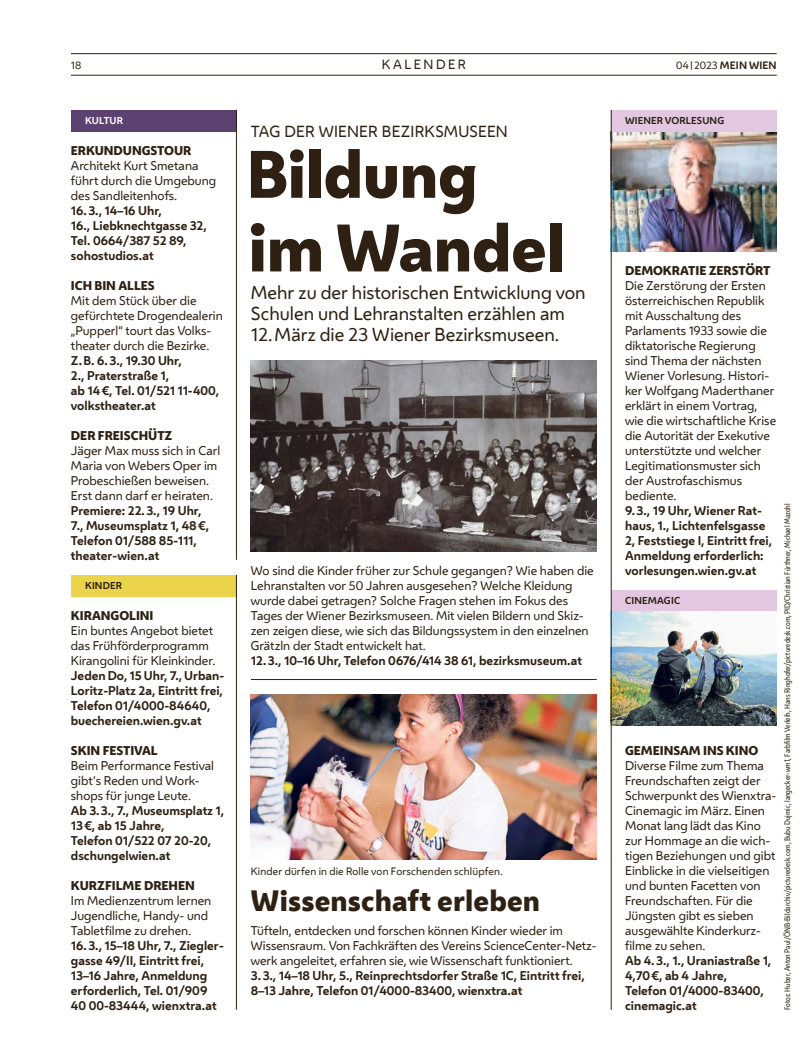
<style>
.page{position:relative;width:798px;height:1063px;background:#fff}
.page>*{position:absolute;margin:0;border:0;box-sizing:border-box;transform-origin:0 0}
.HL_Header_45pt{font:800 62.5px "Wiener Melange";letter-spacing:-.01em;color:#2e2113}
.HL_Header_18pt{font:800 27.5px "Wiener Melange";letter-spacing:.005em;color:#2e2113}
.HL_VS_14pt{font:17.5px/21px "Wiener Melange";color:#2e2113}
.HL_Vorzeile_12pt{font:15px "Wiener Melange";letter-spacing:.01em;color:#2e2113}
.t1{font:12.5px "Wiener Melange";color:#2e2113}
.FT_FT{font:11.88px/15px "Wiener Melange";color:#2e2113}
.FT_FT-2{font:700 11.88px/15px "Wiener Melange";color:#2e2113}
.HL_Header_18pt-2{font:11.88px/15px "Wiener Melange";letter-spacing:-.005em;color:#2e2113}
.Spalte_Infobox_Spalte_Header{font:800 11.88px "Wiener Melange";letter-spacing:-.005em;color:#2e2113}
.HL_Header_18pt-3{font:700 11.88px/15px "Wiener Melange";color:#2e2113}
.FT_Bildunterschrift{font:10px "Wiener Melange";letter-spacing:.015em;color:#2e2113}
.t2{font:700 10px "Wiener Melange";letter-spacing:.01em;color:#2e2113}
.Spalte_Infobox_Spalte_Markerl{font:700 9.38px "Wiener Melange";letter-spacing:.015em;color:#2e2113}
.Spalte_Infobox_Spalte_Markerl-2{font:700 9.38px "Wiener Melange";letter-spacing:.01em;color:#fff}
.t3{font:7.5px "Wiener Melange Cd";color:#2e2113}
.s1{font-weight:400}
.s2{font-weight:400;font-size:7.5px}
</style>
<div class="page">
<hr style="left:71px;top:75px;width:705px;height:1px;background:#2e2113">
<hr style="left:71px;top:53px;width:705px;height:1px;background:#2e2113">
<img style="left:611px;top:132px;width:165px;height:120px">
<div style="left:71px;top:110px;width:166px;height:22px;background:#5d4271"></div>
<img style="left:251px;top:695px;width:345px;height:165px">
<hr style="left:251px;top:679px;width:345px;height:1px;background:#2e2113">
<div style="left:610px;top:110px;width:166px;height:22px;background:#e2c7e1"></div>
<div style="left:610px;top:590px;width:166px;height:22px;background:#e2c7e1"></div>
<div style="left:71px;top:575px;width:166px;height:22px;background:#ebd34b"></div>
<hr style="left:236px;top:110px;width:1px;height:450px;background:#2e2113">
<hr style="left:236px;top:575px;width:1px;height:435px;background:#2e2113">
<img style="left:611px;top:611px;width:165px;height:114px">
<img style="left:251px;top:360px;width:345px;height:191px">
<hr style="left:610px;top:110px;width:1px;height:900px;background:#2e2113">
<p class="FT_Bildunterschrift" style="left:71px;top:58px;width:12px">18</p>
<p class="t1" style="left:381px;top:55px;width:23px">Kalender</p>
<p class="t2" style="left:676px;top:57px;width:102px"><span class="s1">04</span><span class="s2">|</span><span class="s1">2023</span> MEIN WIEN</p>
<p class="Spalte_Infobox_Spalte_Markerl-2" style="left:85px;top:113px;width:39px">KULTUR</p>
<h1 class="Spalte_Infobox_Spalte_Header" style="left:71px;top:142px;width:122px">ERKUNDUNGSTOUR</h1>
<p class="FT_FT" style="left:71px;top:157px;width:147px">Architekt Kurt Smetana führt durch die Umgebung des Sandleitenhofs.</p>
<p class="FT_FT-2" style="left:71px;top:202px;width:93px">16.3., 14–16 Uhr,</p>
<p class="FT_FT-2" style="left:71px;top:217px;width:137px">16., Liebknechtgasse 32,<br>Tel. 0664/387 52 89,</p>
<p class="FT_FT-2" style="left:71px;top:247px;width:84px">sohostudios.at</p>
<h1 class="Spalte_Infobox_Spalte_Header" style="left:71px;top:277px;width:85px">ICH BIN ALLES</h1>
<p class="FT_FT" style="left:71px;top:292px;width:153px">Mit dem Stück über die gefürchtete Drogendealerin „Pupperl“ tourt das Volks&shy;theater durch die Bezirke.</p>
<p class="FT_FT-2" style="left:71px;top:352px;width:112px">Z.B. 6.3., 19.30 Uhr,</p>
<p class="FT_FT-2" style="left:71px;top:367px;width:100px">2., Praterstraße 1,</p>
<p class="FT_FT-2" style="left:71px;top:382px;width:150px">ab 14€, Tel. 01/521 11-400, volkstheater.at</p>
<h1 class="Spalte_Infobox_Spalte_Header" style="left:71px;top:427px;width:103px">DER FREISCHÜTZ</h1>
<p class="FT_FT" style="left:71px;top:442px;width:151px">Jäger Max muss sich in Carl<br>Maria von Webers Oper im<br>Probeschießen beweisen.<br>Erst dann darf er heiraten.</p>
<p class="FT_FT-2" style="left:71px;top:502px;width:132px">Premiere: 22.3., 19 Uhr,</p>
<p class="FT_FT-2" style="left:71px;top:517px;width:140px">7., Museumsplatz 1, 48€,</p>
<p class="FT_FT-2" style="left:71px;top:532px;width:127px">Telefon 01/588 85-111, theater-wien.at</p>
<p class="Spalte_Infobox_Spalte_Markerl" style="left:85px;top:578px;width:38px">KINDER</p>
<h1 class="Spalte_Infobox_Spalte_Header" style="left:71px;top:607px;width:84px">KIRANGOLINI</h1>
<p class="FT_FT" style="left:71px;top:622px;width:146px">Ein buntes Angebot bietet das Frühförderprogramm<br>Kirangolini für Kleinkinder.</p>
<p class="FT_FT-2" style="left:71px;top:667px;width:155px">Jeden Do, 15 Uhr, 7., Urban-</p>
<p class="FT_FT-2" style="left:71px;top:682px;width:153px">Loritz-Platz 2a, Eintritt frei,<br>Telefon 01/4000-84640, buechereien.wien.gv.at</p>
<h1 class="Spalte_Infobox_Spalte_Header" style="left:71px;top:742px;width:88px">SKIN FESTIVAL</h1>
<p class="FT_FT" style="left:71px;top:757px;width:144px">Beim Performance Festival gibt’s Reden und Work&shy;shops für junge Leute.</p>
<p class="FT_FT-2" style="left:71px;top:802px;width:155px">Ab 3.3., 7., Museumsplatz 1,<br>13€, ab 15 Jahre,</p>
<p class="FT_FT-2" style="left:71px;top:832px;width:142px">Telefon 01/522 07 20-20,</p>
<p class="FT_FT-2" style="left:71px;top:847px;width:101px">dschungelwien.at</p>
<h1 class="Spalte_Infobox_Spalte_Header" style="left:71px;top:877px;width:125px">KURZFILME DREHEN</h1>
<p class="FT_FT" style="left:71px;top:892px;width:142px">Im Medienzentrum lernen<br>Jugendliche, Handy- und<br>Tabletfilme zu drehen.</p>
<p class="FT_FT-2" style="left:71px;top:937px;width:154px">16.3., 15–18 Uhr, 7., Ziegler&shy;gasse 49/II, Eintritt frei,<br>13–16 Jahre, Anmeldung erforderlich, Tel. 01/909<br>40 00-83444, wienxtra.at</p>
<p class="HL_Vorzeile_12pt" style="left:251px;top:119px;width:258px">TAG DER WIENER BEZIRKSMUSEEN</p>
<h1 class="HL_Header_45pt" style="left:246px;top:131px;width:233px">Bildung</h1>
<h1 class="HL_Header_45pt" style="left:248px;top:205px;width:318px">im Wandel</h1>
<p class="HL_VS_14pt" style="left:251px;top:282px;width:336px">Mehr zu der historischen Entwicklung von<br>Schulen und Lehranstalten erzählen am<br>12.März die 23 Wiener Bezirksmuseen.</p>
<p class="FT_FT" style="left:251px;top:562px;width:344px">Wo sind die Kinder früher zur Schule gegangen? Wie haben die Lehranstalten vor 50 Jahren ausgesehen? Welche Kleidung wurde dabei getragen? Solche Fragen stehen im Fokus des Tages der Wiener Bezirksmuseen. Mit vielen Bildern und Skiz&shy;zen zeigen diese, wie sich das Bildungssystem in den einzelnen Grätzln der Stadt entwickelt hat.</p>
<p class="FT_FT-2" style="left:251px;top:652px;width:333px">12.3., 10–16 Uhr, Telefon 0676/414 38 61, bezirksmuseum.at</p>
<p class="FT_Bildunterschrift" style="left:251px;top:864px;width:253px">Kinder dürfen in die Rolle von Forschenden schlüpfen.</p>
<h1 class="HL_Header_18pt" style="left:251px;top:882px;width:290px">Wissenschaft erleben</h1>
<h1 class="HL_Header_18pt-2" style="left:251px;top:922px;width:347px">Tüfteln, entdecken und forschen können Kinder wieder im<br>Wissensraum. Von Fachkräften des Vereins ScienceCenter-Netz&shy;werk angeleitet, erfahren sie, wie Wissenschaft funktioniert.</h1>
<h1 class="HL_Header_18pt-3" style="left:251px;top:967px;width:335px">3.3., 14–18 Uhr, 5., Reinprechtsdorfer Straße 1C, Eintritt frei,<br>8–13 Jahre, Telefon 01/4000-83400, wienxtra.at</h1>
<p class="Spalte_Infobox_Spalte_Markerl" style="left:625px;top:113px;width:101px">WIENER VORLESUNG</p>
<h1 class="Spalte_Infobox_Spalte_Header" style="left:625px;top:262px;width:147px">DEMOKRATIE ZERSTÖRT</h1>
<p class="FT_FT" style="left:625px;top:277px;width:153px">Die Zerstörung der Ersten österreichischen Republik mit Ausschaltung des<br>Parlaments 1933 sowie die diktatorische Regierung sind Thema der nächsten<br>Wiener Vorlesung. Histori&shy;ker Wolfgang Maderthaner erklärt in einem Vortrag, wie die wirtschaftliche Krise die Autorität der Exekutive unterstützte und welcher<br>Legitimationsmuster sich der Austrofaschismus bediente.</p>
<p class="FT_FT-2" style="left:625px;top:502px;width:148px">9.3., 19 Uhr, Wiener Rat&shy;haus, 1., Lichtenfelsgasse<br>2, Feststiege I, Eintritt frei,<br>Anmeldung erforderlich: vorlesungen.wien.gv.at</p>
<p class="t3" style="left:782px;top:1010px;width:508px;rotate:-90deg">Fotos: Huber, Anton Paul/ÖNB-Bildarchiv/picturedesk.com, Bubu Dujmic, langecker-wm1, Farbfilm Verleih, Hans Ringhofer/picturedesk.com, PID/Christian Fürthner, Michael Mazohl</p>
<p class="Spalte_Infobox_Spalte_Markerl" style="left:625px;top:593px;width:57px">CINEMAGIC</p>
<h1 class="Spalte_Infobox_Spalte_Header" style="left:625px;top:742px;width:135px">GEMEINSAM INS KINO</h1>
<p class="FT_FT" style="left:625px;top:757px;width:153px">Diverse Filme zum Thema<br>Freundschaften zeigt der<br>Schwerpunkt des Wienxtra-<br>Cinemagic im März. Einen<br>Monat lang lädt das Kino zur Hommage an die wich&shy;tigen Beziehungen und gibt<br>Einblicke in die vielseitigen und bunten Facetten von<br>Freundschaften. Für die<br>Jüngsten gibt es sieben ausgewählte Kinderkurz&shy;filme zu sehen.</p>
<p class="FT_FT-2" style="left:625px;top:952px;width:148px">Ab 4.3., 1., Uraniastraße 1,<br>4,70€, ab 4 Jahre,</p>
<p class="FT_FT-2" style="left:625px;top:982px;width:140px">Telefon 01/4000-83400, cinemagic.at</p>
</div>
